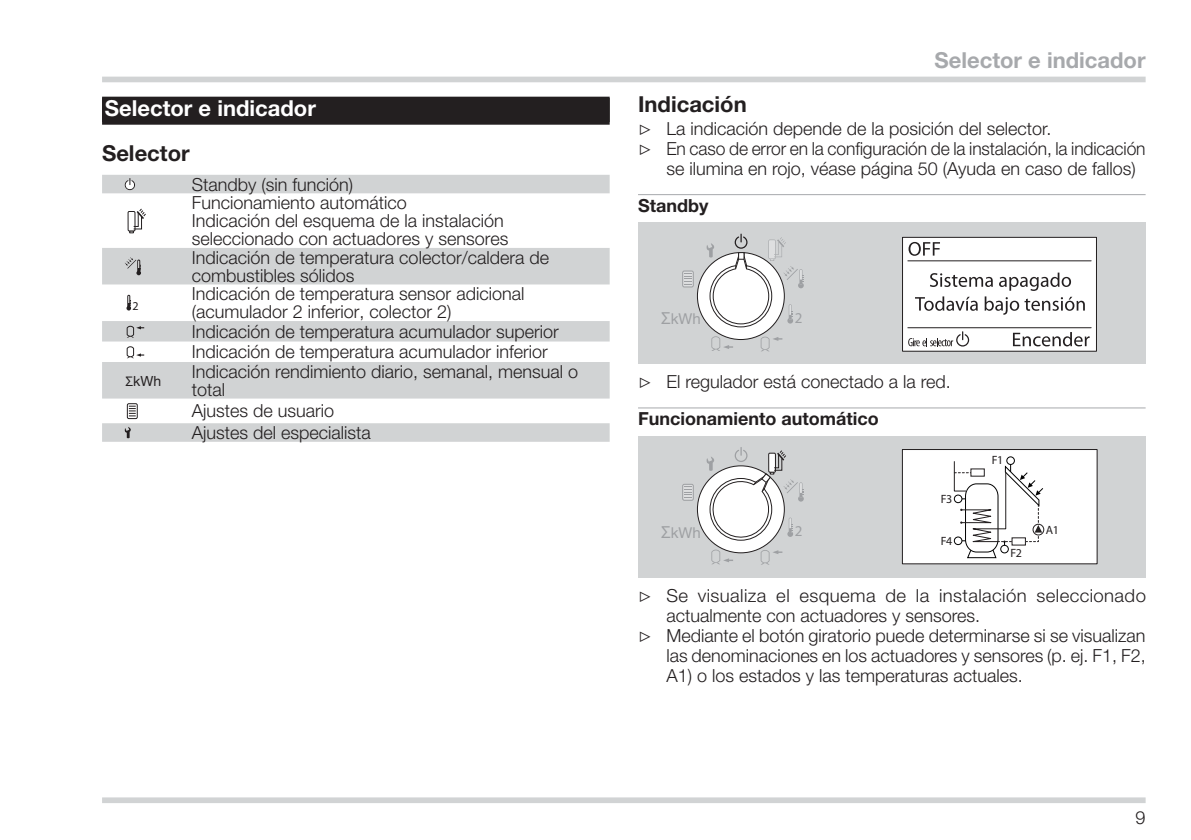
<style>
.page{position:relative;width:1191px;height:840px;background:#fff}
.page>*{position:absolute;margin:0;border:0;box-sizing:border-box;transform-origin:0 0}
.t1{font:700 22px "Helvetica Neue LT Pro";color:#a7a9ac}
.t2{font:700 22px "Helvetica Neue LT Pro";color:#fff}
.t3{font:700 22px "Helvetica Neue LT Pro";color:#231f20}
.t4{font:300 18px/18.2px "Helvetica Neue LT Pro";color:#231f20}
.t5{font:300 18px "Helvetica Neue LT Pro";letter-spacing:.02em;color:#231f20}
.t6{font:700 18px "Helvetica Neue LT Pro";color:#231f20}
.t7{font:15px "Helvetica Neue LT Pro";color:#9ea0a3}
.t8{font:15px "Myriad Pro";color:#9ea0a3}
.t9{font:14px "Helvetica Neue LT Pro";color:#231f20}
.t10{font:12px "Myriad Pro";letter-spacing:-.025em;color:#231f20}
.s1{font-family:"Myriad Pro"}
.s2{font-family:"Lucida Sans Unicode";font-weight:400}
.s3{font-family:"Myriad Pro";font-size:17.4px}
.s4{font-weight:700}
</style>
<div class="page">
<div style="left:102px;top:77px;width:1043px;height:5px;background:#d1d3d4"></div>
<div style="left:102px;top:797px;width:1043px;height:5px;background:#d1d3d4"></div>
<div style="left:102px;top:97px;width:507px;height:28px;background:#231f20"></div>
<svg style="left:102px;top:175px;width:507px;height:266px"></svg>
<svg style="left:125px;top:178px;width:10px;height:12px"></svg>
<div style="left:128px;top:211px;width:7px;height:20px;border:1px solid #231f20"></div>
<svg style="left:129px;top:208px;width:17px;height:25px"></svg>
<svg style="left:125px;top:257px;width:16px;height:18px"></svg>
<svg style="left:126px;top:295px;width:5px;height:15px"></svg>
<svg style="left:126px;top:325px;width:18px;height:12px"></svg>
<svg style="left:126px;top:346px;width:18px;height:12px"></svg>
<div style="left:127px;top:403px;width:11px;height:16px;border:1px solid #231f20;border-radius:2px"></div>
<svg style="left:129px;top:405px;width:7px;height:11px"></svg>
<svg style="left:125px;top:426px;width:6px;height:12px"></svg>
<hr style="left:638px;top:194px;width:507px;height:1px;background:#a7a9ac">
<hr style="left:638px;top:407px;width:507px;height:1px;background:#a7a9ac">
<div style="left:638px;top:222px;width:507px;height:142px;background:#d1d3d4"></div>
<div style="left:902px;top:237px;width:194px;height:114px;background:#fff"></div>
<div style="left:902px;top:237px;width:194px;height:114px;border:1px solid #231f20"></div>
<hr style="left:908px;top:260px;width:183px;height:1px;background:#231f20">
<hr style="left:908px;top:327px;width:183px;height:1px;background:#231f20">
<svg style="left:908px;top:242px;width:32px;height:14px"></svg>
<svg style="left:915px;top:272px;width:169px;height:42px"></svg>
<svg style="left:1013px;top:332px;width:76px;height:14px"></svg>
<svg style="left:908px;top:331px;width:61px;height:15px"></svg>
<svg style="left:682px;top:233px;width:122px;height:118px"></svg>
<div style="left:638px;top:435px;width:507px;height:142px;background:#d1d3d4"></div>
<div style="left:902px;top:449px;width:195px;height:114px;background:#fff"></div>
<div style="left:902px;top:449px;width:195px;height:115px;border:1px solid #231f20"></div>
<div style="left:1006px;top:456px;width:9px;height:8px;border:1px solid #000;border-radius:50%"></div>
<svg style="left:953px;top:460px;width:91px;height:98px"></svg>
<svg style="left:971px;top:468px;width:13px;height:8px"></svg>
<svg style="left:682px;top:447px;width:122px;height:117px"></svg>
<p class="t2" style="left:105px;top:100px;width:212px">Selector e indicador</p>
<p class="t3" style="left:102px;top:145px;width:89px">Selector</p>
<p class="t4" style="left:192px;top:176px;width:359px">Standby (sin función)<br>Funcionamiento automático<br>Indicación del esquema de la instalación seleccionado con actuadores y sensores Indicación de temperatura colector/caldera de combustibles sólidos</p>
<p class="t10" style="left:132px;top:299px;width:8px">2</p>
<p class="t4" style="left:192px;top:285px;width:368px;line-height:19.4px">Indicación de temperatura sensor adicional (acumulador 2 inferior, colector 2)<br>Indicación de temperatura acumulador superior Indicación de temperatura acumulador inferior</p>
<p class="t9" style="left:125px;top:372px;width:37px"><span class="s1">Σ</span>kWh</p>
<p class="t4" style="left:192px;top:363px;width:388px">Indicación rendimiento diario, semanal, mensual o total</p>
<p class="t4" style="left:192px;top:401px;width:181px;line-height:21.6px">Ajustes de usuario<br>Ajustes del especialista</p>
<p class="t1" style="left:934px;top:52px;width:212px">Selector e indicador</p>
<p class="t3" style="left:638px;top:96px;width:110px">Indicación</p>
<p class="t4" style="left:638px;top:121px;width:415px"><span class="s2">ڀ</span> La indicación depende de la posición del selector.</p>
<p class="t4" style="left:638px;top:141px;width:509px"><span class="s2">ڀ</span> En caso de error en la configuración de la instalación, la indicación</p>
<p class="t4" style="left:666px;top:161px;width:471px">se ilumina en rojo, véase página 50 (Ayuda en caso de fallos)</p>
<p class="t6" style="left:638px;top:199px;width:72px">Standby</p>
<p class="t7" style="left:661px;top:310px;width:41px"><span class="s3">Σ</span>kWh</p>
<p class="t8" style="left:794px;top:309px;width:9px">2</p>
<p class="t4" style="left:638px;top:365px;width:314px;line-height:37px"><span class="s2">ڀ</span> El regulador está conectado a la red.<br><span class="s4">Funcionamiento automático</span></p>
<p class="t7" style="left:661px;top:523px;width:41px"><span class="s3">Σ</span>kWh</p>
<p class="t8" style="left:794px;top:522px;width:9px">2</p>
<p class="t10" style="left:940px;top:491px;width:13px">F3</p>
<p class="t10" style="left:940px;top:533px;width:13px">F4</p>
<p class="t10" style="left:991px;top:452px;width:13px">F1</p>
<p class="t10" style="left:1010px;top:545px;width:13px">F2</p>
<p class="t10" style="left:1045px;top:522px;width:15px">A1</p>
<p class="t5" style="left:638px;top:588px;width:509px"><span class="s2">ڀ</span> Se visualiza el esquema de la instalación seleccionado</p>
<p class="t4" style="left:666px;top:607px;width:315px">actualmente con actuadores y sensores.</p>
<p class="t4" style="left:638px;top:627px;width:509px"><span class="s2">ڀ</span> Mediante el botón giratorio puede determinarse si se visualizan</p>
<p class="t4" style="left:666px;top:647px;width:481px">las denominaciones en los actuadores y sensores (p. ej. F1, F2,</p>
<p class="t4" style="left:666px;top:667px;width:358px">A1) o los estados y las temperaturas actuales.</p>
<p class="t4" style="left:1135px;top:810px;width:12px">9</p>
</div>
